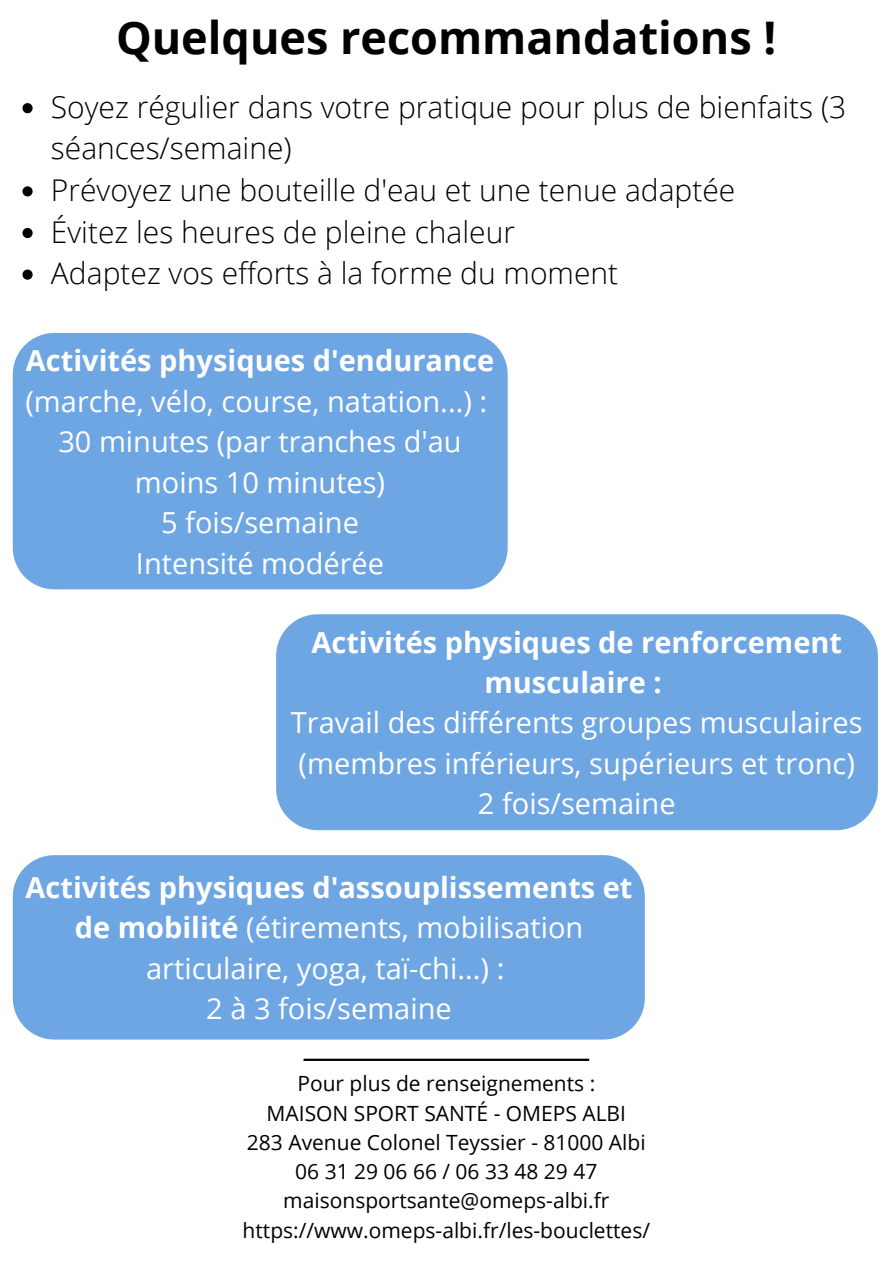
<style>
.page{position:relative;width:893px;height:1264px;background:#fff}
.page>*{position:absolute;margin:0;border:0;box-sizing:border-box;transform-origin:0 0}
.t1{font:700 45px "Open Sans";color:#000}
.t2{font:300 30px/41.5px "Open Sans";color:#000}
.t3{font:28.95px/40.5px "Open Sans";color:#fff;text-align:center}
.t4{font:700 28.95px/40.5px "Open Sans";color:#fff;text-align:center}
.t5{font:21px/29.2px "Open Sans";color:#000;text-align:center}
.s1{font-weight:700}
</style>
<div class="page">
<div style="left:13px;top:333px;width:494px;height:256px;background:#6ea5e3"></div>
<div style="left:276px;top:614px;width:601px;height:216px;background:#6ea5e3"></div>
<div style="left:13px;top:855px;width:631px;height:184px;background:#6ea5e3"></div>
<hr style="left:303px;top:1058px;width:286px;height:2px;background:#000">
<svg style="left:22px;top:103px;width:11px;height:10px"></svg>
<svg style="left:22px;top:186px;width:11px;height:10px"></svg>
<svg style="left:22px;top:228px;width:11px;height:10px"></svg>
<svg style="left:22px;top:269px;width:11px;height:11px"></svg>
<h1 class="t1" style="left:116px;top:6px;width:661px">Quelques recommandations !</h1>
<p class="t2" style="left:51px;top:85px;width:796px">Soyez régulier dans votre pratique pour plus de bienfaits (3 séances/semaine)<br>Prévoyez une bouteille d'eau et une tenue adaptée<br>Évitez les heures de pleine chaleur<br>Adaptez vos efforts à la forme du moment</p>
<p class="t4" style="left:26px;top:339px;width:469px">Activités physiques d'endurance</p>
<p class="t3" style="left:25px;top:380px;width:463px">(marche, vélo, course, natation...) :<br>30 minutes (par tranches d'au moins 10 minutes)<br>5 fois/semaine<br>Intensité modérée</p>
<p class="t4" style="left:311px;top:621px;width:532px">Activités physiques de renforcement musculaire :</p>
<p class="t3" style="left:291px;top:702px;width:573px">Travail des différents groupes musculaires (membres inférieurs, supérieurs et tronc)<br>2 fois/semaine</p>
<p class="t3" style="left:26px;top:866px;width:608px"><span class="s1">Activités physiques d'assouplissements et de mobilité</span> (étirements, mobilisation articulaire, yoga, taï-chi...) :<br>2 à 3 fois/semaine</p>
<p class="t5" style="left:242px;top:1068px;width:409px">Pour plus de renseignements :<br>MAISON SPORT SANTÉ - OMEPS ALBI<br>283 Avenue Colonel Teyssier - 81000 Albi 06 31 29 06 66 / 06 33 48 29 47 maisonsportsante@omeps-albi.fr https://www.omeps-albi.fr/les-bouclettes/</p>
</div>
